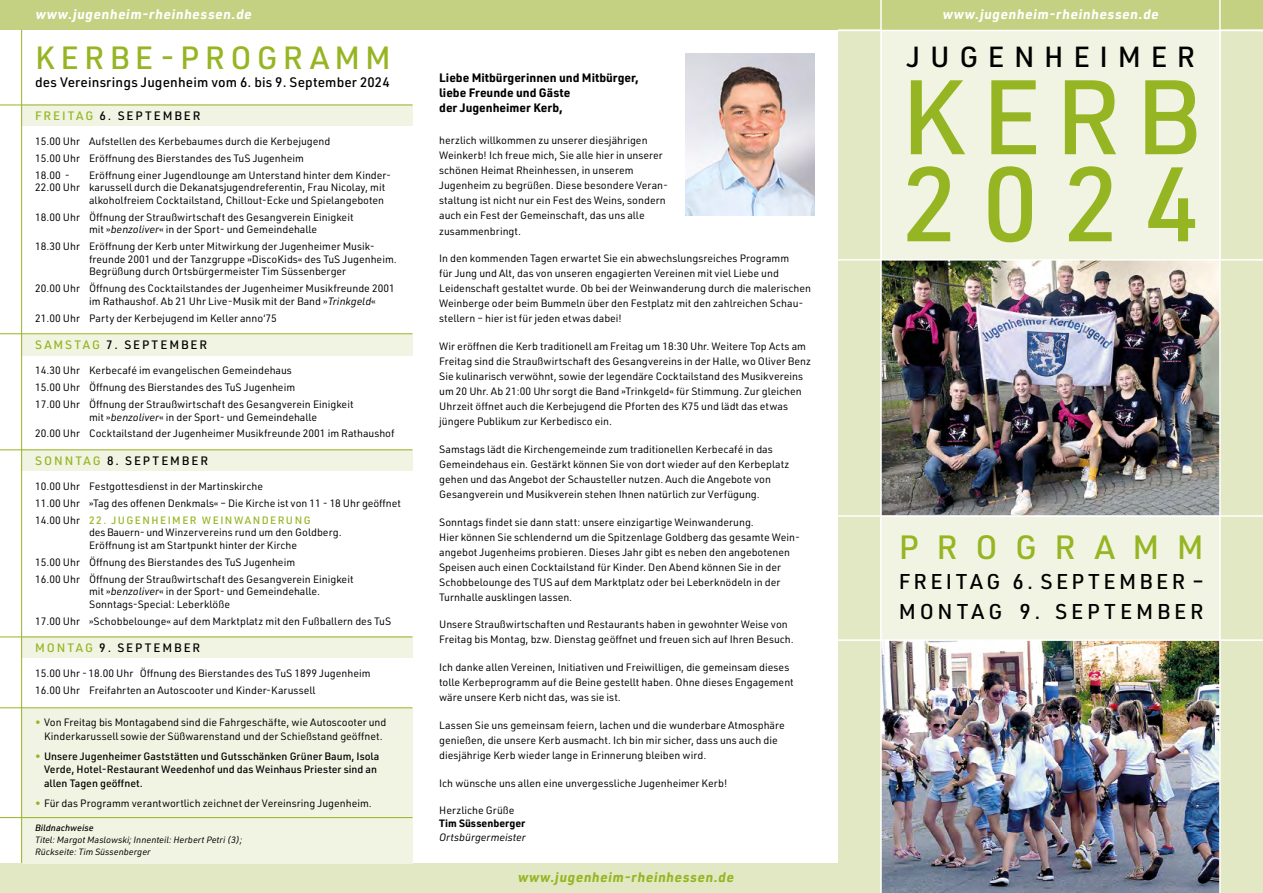
<style>
.page{position:relative;width:1263px;height:893px;background:#fff}
.page>*{position:absolute;margin:0;border:0;box-sizing:border-box;transform-origin:0 0}
.t1{font:500 103.5px/87px "URWDIN";letter-spacing:.195em;color:#96b522}
.t2{font:500 33px "URWDIN";letter-spacing:.53em;color:#96b522}
.t3{font:500 31.5px "URWDIN";letter-spacing:.165em;color:#96b522}
.t4{font:500 28.5px "URWDIN";letter-spacing:.34em;color:#000}
.t5{font:500 21px/30px "URWDIN";letter-spacing:.175em;color:#000}
.t6{font:700 13.5px "URWDIN";color:#fff}
.t7{font:500 13.5px "URWDIN";letter-spacing:.01em;color:#000}
.t8{font:700 13.5px "URWDIN";color:#96b522}
.t9{font:700 12px/15px "URWDIN";color:#000}
.t10{font:500 12px "URWDIN";letter-spacing:.16em;color:#000}
.t11{font:10.5px/15px "URWDIN";color:#000}
.t12{font:500 10.5px/13.5px "URWDIN";color:#000}
.t13{font:italic 10.5px "URWDIN";color:#000}
.t14{font:700 10.5px "URWDIN";color:#000}
.t15{font:italic 9px/12px "URWDIN";color:#000}
.t16{font:italic 500 9px "URWDIN";color:#000}
.s1{color:#96b522}
.s2{font-style:italic}
.s3{font-weight:500;color:#96b522}
.s4{font-weight:400;color:#96b522}
</style>
<div class="page">
<div style="left:0;top:0;width:1263px;height:30px;background:#c4d182"></div>
<div style="left:1220px;top:30px;width:43px;height:863px;background:#e2e8c4"></div>
<div style="left:838px;top:30px;width:42px;height:863px;background:#e2e8c4"></div>
<div style="left:0;top:863px;width:1263px;height:30px;background:#e2e8c4"></div>
<div style="left:882px;top:31px;width:338px;height:229px;background:#f1f4e2"></div>
<div style="left:21px;top:105px;width:391px;height:21px;background:#f1f4e2"></div>
<div style="left:21px;top:334px;width:391px;height:21px;background:#f1f4e2"></div>
<div style="left:21px;top:449px;width:391px;height:22px;background:#f1f4e2"></div>
<div style="left:21px;top:637px;width:391px;height:21px;background:#f1f4e2"></div>
<div style="left:21px;top:708px;width:391px;height:155px;background:#f1f4e2"></div>
<div style="left:880px;top:517px;width:339px;height:122px;background:#f1f4e2"></div>
<img style="left:882px;top:641px;width:337px;height:252px">
<img style="left:882px;top:261px;width:337px;height:254px">
<img style="left:686px;top:54px;width:129px;height:161px">
<hr style="left:0;top:105px;width:412px;height:1px;background:#96b522">
<hr style="left:0;top:333px;width:412px;height:1px;background:#96b522">
<hr style="left:0;top:449px;width:412px;height:1px;background:#96b522">
<hr style="left:0;top:637px;width:412px;height:1px;background:#96b522">
<hr style="left:0;top:707px;width:412px;height:1px;background:#96b522">
<hr style="left:0;top:817px;width:412px;height:1px;background:#96b522">
<hr style="left:21px;top:30px;width:1px;height:833px;background:#96b522">
<hr style="left:880px;top:0;width:2px;height:893px;background:#fff">
<hr style="left:1219px;top:0;width:2px;height:893px;background:#fff">
<hr style="left:838px;top:30px;width:425px;height:1px;background:#fff">
<hr style="left:838px;top:259px;width:425px;height:2px;background:#fff">
<hr style="left:838px;top:515px;width:425px;height:2px;background:#fff">
<hr style="left:838px;top:639px;width:425px;height:2px;background:#fff">
<p class="t6" style="left:35px;top:5px;width:220px">www.jugenheim-rheinhessen.de</p>
<p class="t6" style="left:942px;top:5px;width:220px">www.jugenheim-rheinhessen.de</p>
<h3 class="t3" style="left:35px;top:37px;width:357px">KERBE-PROGRAMM</h3>
<p class="t7" style="left:35px;top:73px;width:356px">des Vereinsrings Jugenheim vom 6. bis 9. September 2024</p>
<p class="t10" style="left:35px;top:107px;width:167px"><span class="s1">FREITAG</span> 6. SEPTEMBER</p>
<p class="t11" style="left:35px;top:133px;width:297px;line-height:16.8px">15.00 Uhr Aufstellen des Kerbebaumes durch die Kerbejugend<br>15.00 Uhr Eröffnung des Bierstandes des TuS Jugenheim<br>18.00 -</p>
<p class="t11" style="left:89px;top:167px;width:303px">Eröffnung einer Jugendlounge am Unterstand hinter dem Kinder-</p>
<p class="t11" style="left:35px;top:180px;width:352px">22.00 Uhr karussell durch die Dekanatsjugendreferentin, Frau Nicolay, mit</p>
<p class="t11" style="left:89px;top:192px;width:297px">alkoholfreiem Cocktailstand, Chillout-Ecke und Spielangeboten</p>
<p class="t11" style="left:89px;top:210px;width:266px;line-height:12.6px;text-indent:-54px">18.00 Uhr Öffnung der Straußwirtschaft des Gesangverein Einigkeit mit »<span class="s2">benzoliver</span>« in der Sport- und Gemeindehalle</p>
<p class="t11" style="left:89px;top:240px;width:309px;line-height:12.6px;text-indent:-54px">18.30 Uhr Eröffnung der Kerb unter Mitwirkung der Jugenheimer Musik&shy;freunde 2001 und der Tanzgruppe »DiscoKids« des TuS Jugenheim.<br>Begrüßung durch Ortsbürgermeister Tim Süssenberger</p>
<p class="t11" style="left:89px;top:282px;width:307px;line-height:12.6px;text-indent:-54px">20.00 Uhr Öffnung des Cocktailstandes der Jugenheimer Musikfreunde 2001 im Rathaushof. Ab 21 Uhr Live-Musik mit der Band »<span class="s2">Trinkgeld</span>«</p>
<p class="t11" style="left:35px;top:310px;width:243px">21.00 Uhr Party der Kerbejugend im Keller anno‘75</p>
<p class="t10" style="left:35px;top:337px;width:174px"><span class="s1">SAMSTAG</span> 7. SEPTEMBER</p>
<p class="t11" style="left:35px;top:362px;width:320px;line-height:16.8px">14.30 Uhr Kerbecafé im evangelischen Gemeindehaus<br>15.00 Uhr Öffnung des Bierstandes des TuS Jugenheim<br>17.00 Uhr Öffnung der Straußwirtschaft des Gesangverein Einigkeit</p>
<p class="t11" style="left:35px;top:408px;width:361px;line-height:16.8px;text-indent:54px">mit »<span class="s2">benzoliver</span>« in der Sport- und Gemeindehalle<br>20.00 Uhr Cocktailstand der Jugenheimer Musikfreunde 2001 im Rathaushof</p>
<p class="t10" style="left:35px;top:452px;width:175px"><span class="s1">SONNTAG</span> 8. SEPTEMBER</p>
<p class="t11" style="left:35px;top:477px;width:367px;line-height:16.8px">10.00 Uhr Festgottesdienst in der Martinskirche<br>11.00 Uhr »Tag des offenen Denkmals« – Die Kirche ist von 11 - 18 Uhr geöffnet<br>14.00 Uhr <span class="s3">22. JUGENHEIMER WEINWANDERUNG</span></p>
<p class="t11" style="left:89px;top:526px;width:254px;line-height:12.6px">des Bauern- und Winzervereins rund um den Goldberg.<br>Eröffnung ist am Startpunkt hinter der Kirche</p>
<p class="t11" style="left:35px;top:553px;width:320px;line-height:16.8px">15.00 Uhr Öffnung des Bierstandes des TuS Jugenheim<br>16.00 Uhr Öffnung der Straußwirtschaft des Gesangverein Einigkeit</p>
<p class="t11" style="left:89px;top:585px;width:233px;line-height:12.6px">mit »<span class="s2">benzoliver</span>« in der Sport- und Gemeindehalle.<br>Sonntags-Special: Leberklöße</p>
<p class="t11" style="left:35px;top:613px;width:358px">17.00 Uhr »Schobbelounge« auf dem Marktplatz mit den Fußballern des TuS</p>
<p class="t10" style="left:35px;top:639px;width:167px"><span class="s1">MONTAG</span> 9. SEPTEMBER</p>
<p class="t11" style="left:35px;top:665px;width:337px;line-height:16.8px">15.00 Uhr - 18.00 Uhr Öffnung des Bierstandes des TuS 1899 Jugenheim<br>16.00 Uhr Freifahrten an Autoscooter und Kinder-Karussell</p>
<p class="t11" style="left:35px;top:715px;width:353px;line-height:13.5px;text-align:center"><span class="s1">•</span> Von Freitag bis Montagabend sind die Fahrgeschäfte, wie Autoscooter und<br>Kinderkarussell sowie der Süßwarenstand und der Schießstand geöffnet.</p>
<p class="t12" style="left:44px;top:749px;width:337px;text-indent:-9px"><span class="s4">•</span> Unsere Jugenheimer Gaststätten und Gutsschänken Grüner Baum, Isola<br>Verde, Hotel-Restaurant Weedenhof und das Weinhaus Priester sind an allen Tagen geöffnet.</p>
<p class="t11" style="left:35px;top:795px;width:338px"><span class="s1">•</span> Für das Programm verantwortlich zeichnet der Vereinsring Jugenheim.</p>
<p class="t16" style="left:35px;top:822px;width:60px">Bildnachweise</p>
<p class="t15" style="left:35px;top:834px;width:209px">Titel: Margot Maslowski; Innenteil: Herbert Petri (3);<br>Rückseite: Tim Süssenberger</p>
<p class="t9" style="left:439px;top:70px;width:201px">Liebe Mitbürgerinnen und Mitbürger, liebe Freunde und Gäste<br>der Jugenheimer Kerb,</p>
<p class="t11" style="left:439px;top:133px;width:231px">herzlich willkommen zu unserer diesjährigen Weinkerb! Ich freue mich, Sie alle hier in unserer schönen Heimat Rheinhessen, in unserem Jugenheim zu begrüßen. Diese besondere Veran&shy;staltung ist nicht nur ein Fest des Weins, sondern auch ein Fest der Gemeinschaft, das uns alle zusammenbringt.</p>
<p class="t11" style="left:439px;top:251px;width:373px">In den kommenden Tagen erwartet Sie ein abwechslungsreiches Programm<br>für Jung und Alt, das von unseren engagierten Vereinen mit viel Liebe und Leidenschaft gestaltet wurde. Ob bei der Weinwanderung durch die malerischen Weinberge oder beim Bummeln über den Festplatz mit den zahlreichen Schau&shy;stellern – hier ist für jeden etwas dabei!</p>
<p class="t11" style="left:439px;top:338px;width:373px">Wir eröffnen die Kerb traditionell am Freitag um 18:30 Uhr. Weitere Top Acts am Freitag sind die Straußwirtschaft des Gesangvereins in der Halle, wo Oliver Benz Sie kulinarisch verwöhnt, sowie der legendäre Cocktailstand des Musikvereins um 20 Uhr. Ab 21:00 Uhr sorgt die Band »Trinkgeld« für Stimmung. Zur gleichen Uhrzeit öffnet auch die Kerbejugend die Pforten des K75 und lädt das etwas jüngere Publikum zur Kerbedisco ein.</p>
<p class="t11" style="left:439px;top:441px;width:352px">Samstags lädt die Kirchengemeinde zum traditionellen Kerbecafé in das Gemeindehaus ein. Gestärkt können Sie von dort wieder auf den Kerbeplatz gehen und das Angebot der Schausteller nutzen. Auch die Angebote von Gesangverein und Musikverein stehen Ihnen natürlich zur Verfügung.</p>
<p class="t11" style="left:439px;top:514px;width:362px">Sonntags findet sie dann statt: unsere einzigartige Weinwanderung.<br>Hier können Sie schlendernd um die Spitzenlage Goldberg das gesamte Wein&shy;angebot Jugenheims probieren. Dieses Jahr gibt es neben den angebotenen Speisen auch einen Cocktailstand für Kinder. Den Abend können Sie in der Schobbelounge des TUS auf dem Marktplatz oder bei Leberknödeln in der Turnhalle ausklingen lassen.</p>
<p class="t11" style="left:439px;top:617px;width:356px">Unsere Straußwirtschaften und Restaurants haben in gewohnter Weise von<br>Freitag bis Montag, bzw. Dienstag geöffnet und freuen sich auf Ihren Besuch.</p>
<p class="t11" style="left:439px;top:660px;width:356px">Ich danke allen Vereinen, Initiativen und Freiwilligen, die gemeinsam dieses tolle Kerbeprogramm auf die Beine gestellt haben. Ohne dieses Engagement wäre unsere Kerb nicht das, was sie ist.</p>
<p class="t11" style="left:439px;top:717px;width:347px">Lassen Sie uns gemeinsam feiern, lachen und die wunderbare Atmosphäre genießen, die unsere Kerb ausmacht. Ich bin mir sicher, dass uns auch die diesjährige Kerb wieder lange in Erinnerung bleiben wird.</p>
<p class="t11" style="left:439px;top:776px;width:290px">Ich wünsche uns allen eine unvergessliche Jugenheimer Kerb!</p>
<p class="t11" style="left:439px;top:802px;width:77px">Herzliche Grüße</p>
<p class="t14" style="left:439px;top:816px;width:88px">Tim Süssenberger</p>
<p class="t13" style="left:439px;top:830px;width:88px">Ortsbürgermeister</p>
<p class="t8" style="left:517px;top:868px;width:220px">www.jugenheim-rheinhessen.de</p>
<h3 class="t4" style="left:907px;top:38px;width:290px">JUGENHEIMER</h3>
<h1 class="t1" style="left:901px;top:70px;width:302px">KERB<br>2024</h1>
<h2 class="t2" style="left:899px;top:525px;width:306px">PROGRAMM</h2>
<h3 class="t5" style="left:899px;top:565px;width:306px">FREITAG 6. SEPTEMBER –<br>MONTAG 9. SEPTEMBER</h3>
</div>
